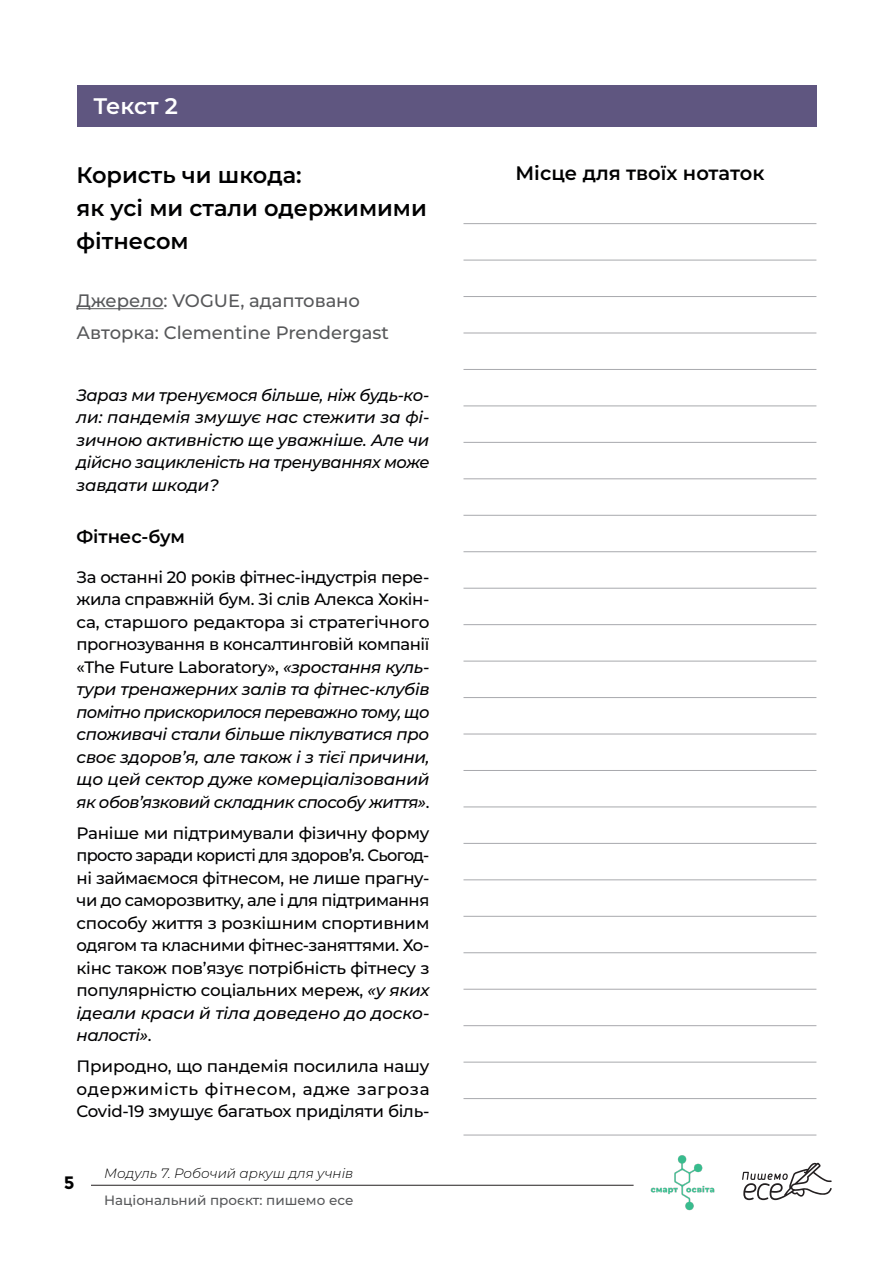
<style>
.page{position:relative;width:893px;height:1263px;background:#fff}
.page>*{position:absolute;margin:0;border:0;box-sizing:border-box;transform-origin:0 0}
.підзаг{font:600 22.5px/33px "Montserrat";color:#000001}
.t1{font:600 22.5px "Montserrat";letter-spacing:-.01em;color:#fff}
.підзаг-2{font:600 19.5px "Montserrat";color:#000001}
.t2{font:500 18px "Montserrat";color:#57585a}
._22{font:600 18px "Montserrat";letter-spacing:-.005em;color:#000002}
.t3{font:700 18px "Montserrat";color:#000001}
.t4{font:italic 500 16.5px/22.5px "Montserrat";letter-spacing:-.025em;color:#000002;text-align:justify}
.t5{font:500 16.5px/22.5px "Montserrat";letter-spacing:-.015em;color:#000002;text-align:justify}
.t6{font:500 13.5px "Montserrat";color:#57585a}
.t7{font:italic 300 13.5px "Montserrat";color:#000001}
.s1{font-style:normal}
.s2{font-style:italic}
</style>
<div class="page">
<div style="left:77px;top:85px;width:739px;height:41px;background:#5f5680"></div>
<hr style="left:77px;top:308px;width:87px;height:1px;background:#57585a">
<hr style="left:463px;top:223px;width:353px;height:1px;background:#a8a9ad">
<hr style="left:463px;top:515px;width:353px;height:1px;background:#a8a9ad">
<hr style="left:463px;top:806px;width:353px;height:1px;background:#a8a9ad">
<hr style="left:463px;top:369px;width:353px;height:1px;background:#a8a9ad">
<hr style="left:463px;top:661px;width:353px;height:1px;background:#a8a9ad">
<hr style="left:463px;top:952px;width:353px;height:1px;background:#a8a9ad">
<hr style="left:463px;top:260px;width:353px;height:1px;background:#a8a9ad">
<hr style="left:463px;top:551px;width:353px;height:1px;background:#a8a9ad">
<hr style="left:463px;top:843px;width:353px;height:1px;background:#a8a9ad">
<hr style="left:463px;top:405px;width:353px;height:1px;background:#a8a9ad">
<hr style="left:463px;top:697px;width:353px;height:1px;background:#a8a9ad">
<hr style="left:463px;top:989px;width:353px;height:1px;background:#a8a9ad">
<hr style="left:463px;top:1062px;width:353px;height:1px;background:#a8a9ad">
<hr style="left:463px;top:296px;width:353px;height:1px;background:#a8a9ad">
<hr style="left:463px;top:588px;width:353px;height:1px;background:#a8a9ad">
<hr style="left:463px;top:879px;width:353px;height:1px;background:#a8a9ad">
<hr style="left:463px;top:442px;width:353px;height:1px;background:#a8a9ad">
<hr style="left:463px;top:734px;width:353px;height:1px;background:#a8a9ad">
<hr style="left:463px;top:1025px;width:353px;height:1px;background:#a8a9ad">
<hr style="left:463px;top:1098px;width:353px;height:1px;background:#a8a9ad">
<hr style="left:463px;top:333px;width:353px;height:1px;background:#a8a9ad">
<hr style="left:463px;top:624px;width:353px;height:1px;background:#a8a9ad">
<hr style="left:463px;top:916px;width:353px;height:1px;background:#a8a9ad">
<hr style="left:463px;top:478px;width:353px;height:1px;background:#a8a9ad">
<hr style="left:463px;top:770px;width:353px;height:1px;background:#a8a9ad">
<hr style="left:463px;top:1135px;width:353px;height:1px;background:#a8a9ad">
<hr style="left:91px;top:1185px;width:543px;height:1px;background:#231f20">
<svg style="left:742px;top:1162px;width:90px;height:38px"></svg>
<img style="left:650px;top:1155px;width:65px;height:56px">
<p class="t1" style="left:94px;top:91px;width:86px">Текст 2</p>
<p class="підзаг" style="left:77px;top:158px;width:352px">Користь чи шкода:<br>як усі ми стали одержимими фітнесом</p>
<p class="t2" style="left:77px;top:288px;width:285px">Джерело: VOGUE, адаптовано</p>
<p class="t2" style="left:77px;top:320px;width:314px">Авторка: Clementine Prendergast</p>
<p class="t4" style="left:77px;top:383px;width:354px">Зараз ми тренуємося більше, ніж будь-ко&shy;ли: пандемія змушує нас стежити за фі&shy;зичною активністю ще уважніше. Але чи дійсно зацикленість на тренуваннях може завдати шкоди?</p>
<p class="_22" style="left:77px;top:525px;width:110px">Фітнес-бум</p>
<p class="t4" style="left:77px;top:565px;width:355px"><span class="s1">За останні 20 років фітнес-індустрія пере&shy;жила справжній бум. Зі слів Алекса Хокін&shy;са, старшого редактора зі стратегічного прогнозування в консалтинговій компанії «The Future Laboratory»,</span> «зростання куль&shy;тури тренажерних залів та фітнес-клубів помітно прискорилося переважно тому, що споживачі стали більше піклуватися про своє здоров’я, але також і з тієї причини, що цей сектор дуже комерціалізований як обов’язковий складник способу життя»<span class="s1">.</span></p>
<p class="t5" style="left:77px;top:821px;width:354px">Раніше ми підтримували фізичну форму просто заради користі для здоров’я. Сьогод&shy;ні займаємося фітнесом, не лише прагну&shy;чи до саморозвитку, але і для підтримання способу життя з розкішним спортивним одягом та класними фітнес-заняттями. Хо&shy;кінс також пов’язує потрібність фітнесу з популярністю соціальних мереж, <span class="s2">«у яких ідеали краси й тіла доведено до доско&shy;налості»</span>.</p>
<p class="t5" style="left:77px;top:1054px;width:355px">Природно, що пандемія посилила нашу одержимість фітнесом, адже загроза Covid-19 змушує багатьох приділяти біль-</p>
<p class="t3" style="left:64px;top:1172px;width:12px">5</p>
<p class="t7" style="left:104px;top:1164px;width:251px">Модуль 7. Робочий аркуш для учнів</p>
<p class="t6" style="left:104px;top:1190px;width:251px">Національний проєкт: пишемо есе</p>
<p class="підзаг-2" style="left:515px;top:161px;width:250px">Місце для твоїх нотаток</p>
</div>
